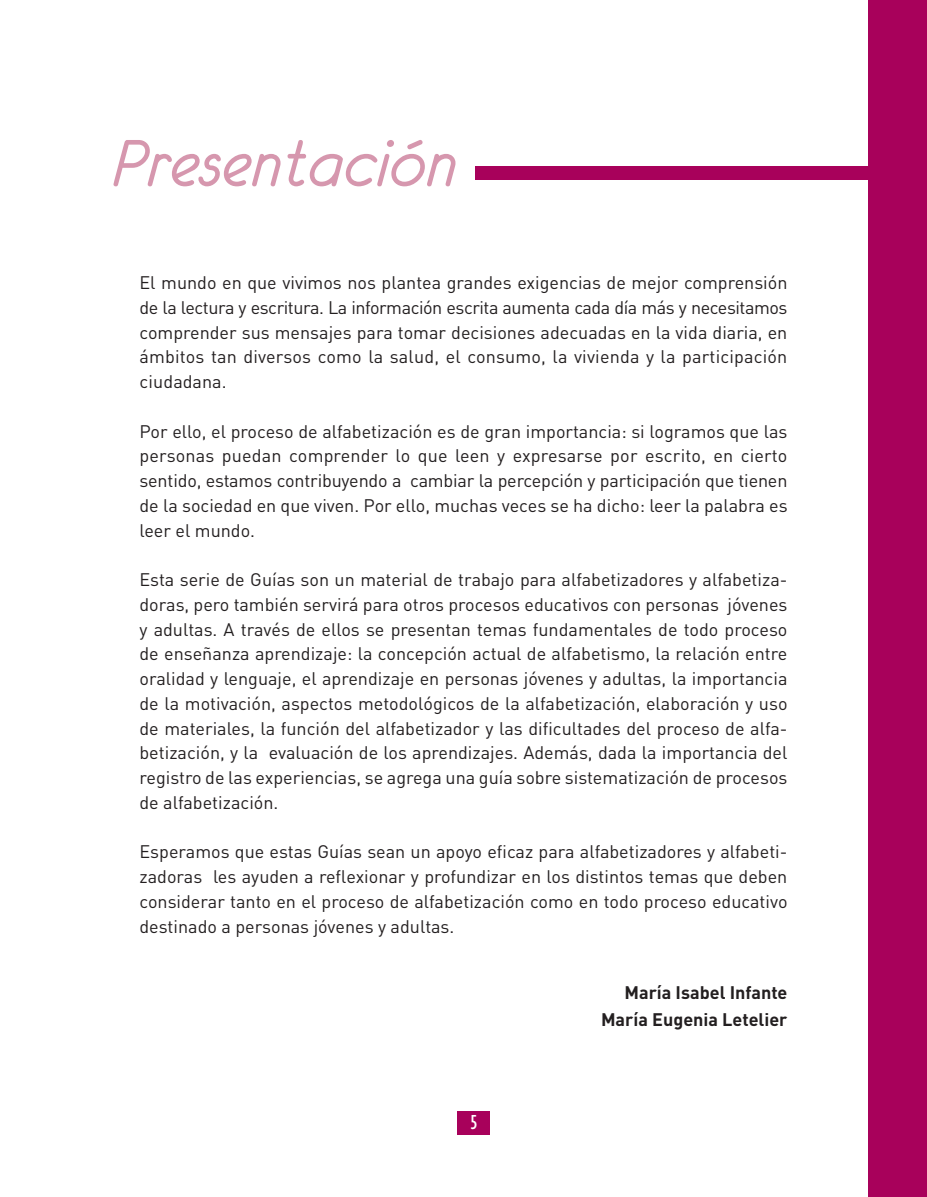
<style>
.page{position:relative;width:927px;height:1197px;background:#fff}
.page>*{position:absolute;margin:0;border:0;box-sizing:border-box;transform-origin:0 0}
.t1{font:74.25px "Eurofurenceitalic";color:#d697ae}
.t2{font:condensed 21px "Gill Sans";color:#fff}
.t3{font:18px/24.8px "DIN";color:#231f20;text-align:justify}
.t4{font:700 18px/27px "DIN";color:#231f20;text-align:right}
</style>
<div class="page">
<div style="left:868px;top:0;width:59px;height:1197px;background:#a8015b"></div>
<div style="left:476px;top:166px;width:446px;height:14px;background:#a8015b"></div>
<div style="left:458px;top:1112px;width:32px;height:23px;background:#a8015b"></div>
<h1 class="t1" style="left:112px;top:126px;width:346px">Presentación</h1>
<p class="t3" style="left:140px;top:270px;width:650px">El mundo en que vivimos nos plantea grandes exigencias de mejor comprensión de la lectura y escritura. La información escrita aumenta cada día más y necesitamos comprender sus mensajes para tomar decisiones adecuadas en la vida diaria, en ámbitos tan diversos como la salud, el consumo, la vivienda y la participación ciudadana.</p>
<p class="t3" style="left:140px;top:418px;width:650px">Por ello, el proceso de alfabetización es de gran importancia: si logramos que las personas puedan comprender lo que leen y expresarse por escrito, en cierto sentido, estamos contribuyendo a cambiar la percepción y participación que tienen de la sociedad en que viven. Por ello, muchas veces se ha dicho: leer la palabra es leer el mundo.</p>
<p class="t3" style="left:140px;top:567px;width:650px">Esta serie de Guías son un material de trabajo para alfabetizadores y alfabetiza&shy;doras, pero también servirá para otros procesos educativos con personas jóvenes y adultas. A través de ellos se presentan temas fundamentales de todo proceso de enseñanza aprendizaje: la concepción actual de alfabetismo, la relación entre oralidad y lenguaje, el aprendizaje en personas jóvenes y adultas, la importancia de la motivación, aspectos metodológicos de la alfabetización, elaboración y uso de materiales, la función del alfabetizador y las dificultades del proceso de alfa&shy;betización, y la evaluación de los aprendizajes. Además, dada la importancia del registro de las experiencias, se agrega una guía sobre sistematización de procesos de alfabetización.</p>
<p class="t3" style="left:140px;top:839px;width:650px">Esperamos que estas Guías sean un apoyo eficaz para alfabetizadores y alfabeti&shy;zadoras les ayuden a reflexionar y profundizar en los distintos temas que deben considerar tanto en el proceso de alfabetización como en todo proceso educativo destinado a personas jóvenes y adultas.</p>
<p class="t2" style="left:470px;top:1111px;width:9px">5</p>
<p class="t4" style="left:601px;top:978px;width:188px">María Isabel Infante<br>María Eugenia Letelier</p>
</div>
